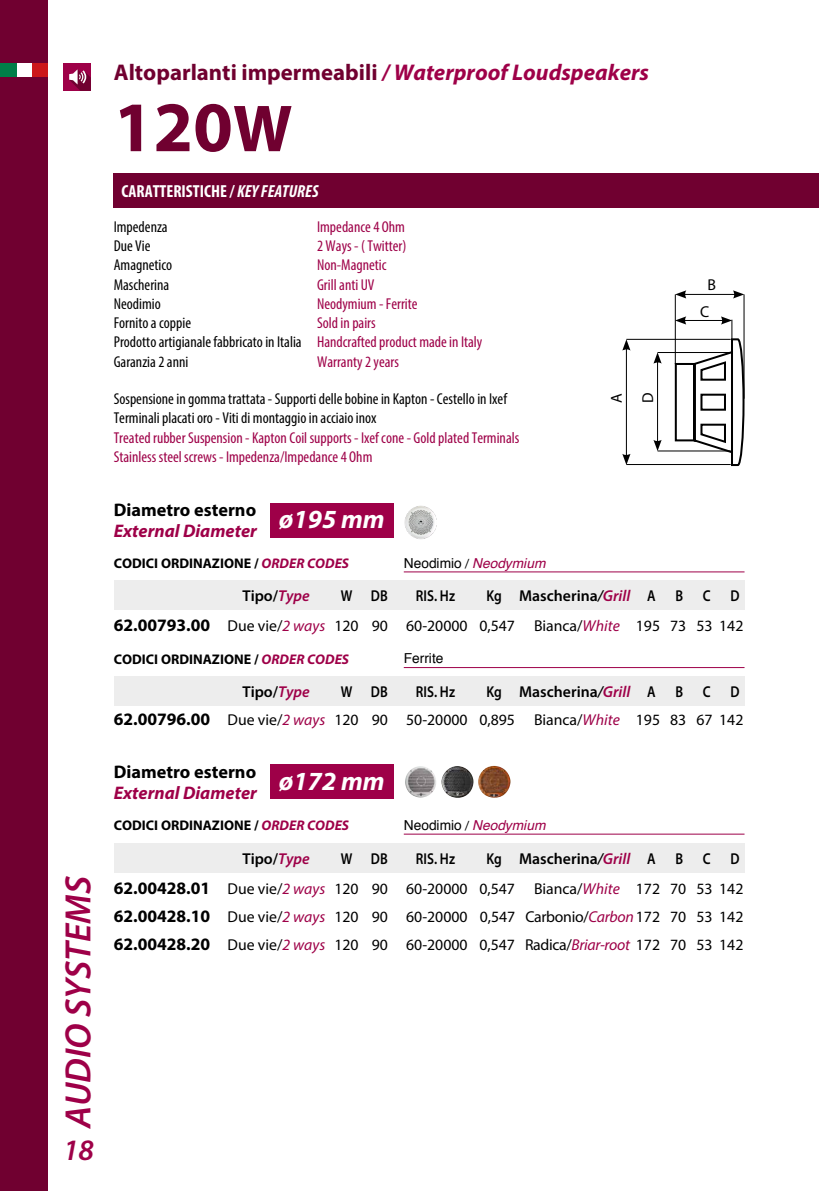
<style>
.page{position:relative;width:819px;height:1191px;background:#fff}
.page>*{position:absolute;margin:0;border:0;box-sizing:border-box;transform-origin:0 0}
.t1{font:700 71.58px "Myriad Pro";color:#700030}
.t2{font:italic 600 36.75px "Myriad Pro";color:#9e0048}
.t3{font:italic 600 29.75px "Myriad Pro";color:#9e0048}
.t4{font:italic 700 26.25px "Myriad Pro";color:#fff}
.t5{font:700 22.75px "Myriad Pro";color:#700030}
.t6{font:italic 700 18.2px "Myriad Pro";color:#9e0048}
.t7{font:700 18.2px "Myriad Pro";color:#000}
.t8{font:700 condensed 17.5px "Myriad Pro";color:#fff}
.t9{font:15.75px/28px "Myriad Pro";color:#000;text-align:justify}
.t10{font:condensed 15.75px/19.2px "Myriad Pro";color:#9e0048}
.t11{font:condensed 15.75px/19.2px "Myriad Pro";color:#000}
.t12{font:600 15.75px "Myriad Pro";color:#000}
.t13{font:600 15.75px "Myriad Pro";color:#000;scale:.85 1}
.t14{font:700 14px "Myriad Pro";color:#000}
.t15{font:italic 13.83px "Helvetica";color:#9e0048}
.t16{font:13.83px "Helvetica";color:#000}
.s1{font-style:italic;color:#9e0048}
.s2{font-size:67.02px}
.s3{font-style:italic}
.s4{font-style:normal;color:#000}
.s5{font-family:"Myriad Pro";font-style:normal;font-size:13.3px;color:#000}
.s6{font-weight:700;font-size:17.5px}
</style>
<div class="page">
<div style="left:114px;top:174px;width:705px;height:34px;background:#700030"></div>
<hr style="left:626px;top:464px;width:104px;height:1px;background:#000">
<hr style="left:626px;top:339px;width:104px;height:1px;background:#000">
<hr style="left:626px;top:348px;width:1px;height:108px;background:#000">
<svg style="left:622px;top:339px;width:8px;height:11px"></svg>
<svg style="left:622px;top:454px;width:8px;height:11px"></svg>
<hr style="left:657px;top:450px;width:73px;height:1px;background:#000">
<hr style="left:657px;top:352px;width:73px;height:1px;background:#000">
<hr style="left:657px;top:361px;width:1px;height:81px;background:#000">
<svg style="left:653px;top:352px;width:8px;height:12px"></svg>
<svg style="left:653px;top:440px;width:8px;height:11px"></svg>
<hr style="left:674px;top:294px;width:1px;height:70px;background:#000">
<hr style="left:743px;top:294px;width:1px;height:105px;background:#000">
<hr style="left:683px;top:294px;width:52px;height:1px;background:#000">
<svg style="left:733px;top:290px;width:11px;height:8px"></svg>
<svg style="left:675px;top:290px;width:11px;height:8px"></svg>
<svg style="left:673px;top:316px;width:72px;height:150px"></svg>
<div style="left:114px;top:581px;width:630px;height:29px;background:#ededed"></div>
<div style="left:114px;top:676px;width:630px;height:29px;background:#ededed"></div>
<div style="left:114px;top:843px;width:630px;height:29px;background:#ededed"></div>
<img style="left:405px;top:506px;width:32px;height:33px">
<div style="left:270px;top:764px;width:123px;height:35px;background:#9e0048"></div>
<div style="left:270px;top:503px;width:123px;height:34px;background:#9e0048"></div>
<img style="left:405px;top:766px;width:23px;height:31px">
<img style="left:441px;top:766px;width:32px;height:32px">
<img style="left:478px;top:766px;width:32px;height:32px">
<hr style="left:404px;top:833px;width:340px;height:1px;background:#9e0048">
<hr style="left:404px;top:571px;width:340px;height:1px;background:#9e0048">
<hr style="left:404px;top:667px;width:340px;height:1px;background:#9e0048">
<div style="left:0;top:0;width:48px;height:1191px;background:#700030"></div>
<div style="left:63px;top:63px;width:28px;height:28px;background:#9e0048"></div>
<svg style="left:69px;top:69px;width:22px;height:22px"></svg>
<div style="left:0;top:63px;width:17px;height:14px;background:#007e48"></div>
<div style="left:17px;top:63px;width:15px;height:14px;background:#fff"></div>
<div style="left:32px;top:63px;width:16px;height:14px;background:#cd171a"></div>
<h2 class="t2" style="left:55px;top:1128px;width:253px;rotate:-90deg">AUDIO SYSTEMS</h2>
<h3 class="t3" style="left:63px;top:1131px;width:32px">18</h3>
<h3 class="t5" style="left:114px;top:58px;width:537px">Altoparlanti impermeabili <span class="s1">/ Waterproof Loudspeakers</span></h3>
<h1 class="t1" style="left:114px;top:80px;width:180px">120<span class="s2">W</span></h1>
<p class="t8" style="left:121px;top:181px;width:198px">CARATTERISTICHE / <span class="s3">KEY FEATURES</span></p>
<p class="t11" style="left:114px;top:217px;width:189px">Impedenza<br>Due Vie<br>Amagnetico<br>Mascherina<br>Neodimio<br>Fornito a coppie<br>Prodotto artigianale fabbricato in Italia<br>Garanzia 2 anni</p>
<p class="t10" style="left:317px;top:217px;width:167px">Impedance 4 Ohm<br>2 Ways - ( Twitter)<br>Non-Magnetic<br>Grill anti UV<br>Neodymium - Ferrite<br>Sold in pairs<br>Handcrafted product made in Italy<br>Warranty 2 years</p>
<p class="t11" style="left:114px;top:389px;width:394px">Sospensione in gomma trattata - Supporti delle bobine in Kapton - Cestello in Ixef<br>Terminali placati oro - Viti di montaggio in acciaio inox</p>
<p class="t10" style="left:114px;top:427px;width:407px">Treated rubber Suspension - Kapton Coil supports - Ixef cone - Gold plated Terminals<br>Stainless steel screws - Impedenza/Impedance 4 Ohm</p>
<p class="t9" style="left:602px;top:403px;width:11px;rotate:-90deg">A</p>
<p class="t9" style="left:633px;top:403px;width:12px;rotate:-90deg">D</p>
<p class="t9" style="left:707px;top:271px;width:10px">B</p>
<p class="t9" style="left:700px;top:297px;width:11px">C</p>
<p class="t7" style="left:114px;top:498px;width:144px">Diametro esterno</p>
<p class="t6" style="left:114px;top:519px;width:145px">External Diameter</p>
<h3 class="t4" style="left:279px;top:502px;width:107px">ø195 mm</h3>
<p class="t14" style="left:114px;top:554px;width:237px">CODICI ORDINAZIONE / <span class="s1">ORDER CODES</span></p>
<p class="t12" style="left:242px;top:586px;width:69px">Tipo/<span class="s1">Type</span></p>
<p class="t13" style="left:341px;top:586px;width:15px">W</p>
<p class="t13" style="left:371px;top:586px;width:21px">DB</p>
<p class="t15" style="left:404px;top:552px;width:143px"><span class="s4">Neodimio</span> <span class="s5">/</span> Neodymium</p>
<p class="t13" style="left:416px;top:586px;width:47px">RIS. Hz</p>
<p class="t13" style="left:486px;top:586px;width:20px">Kg</p>
<p class="t12" style="left:519px;top:586px;width:113px">Mascherina<span class="s3">/</span><span class="s1">Grill</span></p>
<p class="t13" style="left:647px;top:586px;width:110px">A B C D</p>
<p class="t9" style="left:114px;top:612px;width:631px"><span class="s6">62.00793.00</span> Due vie/<span class="s1">2 ways</span> 120 90 60-20000 0,547 Bianca/<span class="s1">White</span> 195 73 53 142</p>
<p class="t14" style="left:114px;top:650px;width:237px">CODICI ORDINAZIONE / <span class="s1">ORDER CODES</span></p>
<p class="t16" style="left:404px;top:648px;width:41px">Ferrite</p>
<p class="t12" style="left:242px;top:681px;width:69px">Tipo/<span class="s1">Type</span></p>
<p class="t13" style="left:341px;top:681px;width:15px">W</p>
<p class="t13" style="left:371px;top:681px;width:21px">DB</p>
<p class="t13" style="left:416px;top:681px;width:47px">RIS. Hz</p>
<p class="t13" style="left:486px;top:681px;width:20px">Kg</p>
<p class="t12" style="left:519px;top:681px;width:113px">Mascherina<span class="s3">/</span><span class="s1">Grill</span></p>
<p class="t13" style="left:647px;top:681px;width:110px">A B C D</p>
<p class="t9" style="left:114px;top:705px;width:631px"><span class="s6">62.00796.00</span> Due vie/<span class="s1">2 ways</span> 120 90 50-20000 0,895 Bianca/<span class="s1">White</span> 195 83 67 142</p>
<p class="t7" style="left:114px;top:760px;width:144px">Diametro esterno</p>
<p class="t6" style="left:114px;top:780px;width:145px">External Diameter</p>
<h3 class="t4" style="left:279px;top:764px;width:107px">ø172 mm</h3>
<p class="t14" style="left:114px;top:816px;width:237px">CODICI ORDINAZIONE / <span class="s1">ORDER CODES</span></p>
<p class="t12" style="left:242px;top:848px;width:69px">Tipo/<span class="s1">Type</span></p>
<p class="t13" style="left:341px;top:848px;width:15px">W</p>
<p class="t13" style="left:371px;top:848px;width:21px">DB</p>
<p class="t15" style="left:404px;top:814px;width:143px"><span class="s4">Neodimio</span> <span class="s5">/</span> Neodymium</p>
<p class="t13" style="left:416px;top:848px;width:47px">RIS. Hz</p>
<p class="t13" style="left:486px;top:848px;width:20px">Kg</p>
<p class="t12" style="left:519px;top:848px;width:113px">Mascherina<span class="s3">/</span><span class="s1">Grill</span></p>
<p class="t13" style="left:647px;top:848px;width:110px">A B C D</p>
<p class="t9" style="left:114px;top:874px;width:631px"><span class="s6">62.00428.01</span> Due vie/<span class="s1">2 ways</span> 120 90 60-20000 0,547 Bianca/<span class="s1">White</span> 172 70 53 142<br><span class="s6">62.00428.10</span> Due vie/<span class="s1">2 ways</span> 120 90 60-20000 0,547 Carbonio/<span class="s1">Carbon</span>172 70 53 142<br><span class="s6">62.00428.20</span> Due vie/<span class="s1">2 ways</span> 120 90 60-20000 0,547 Radica/<span class="s1">Briar-root</span> 172 70 53 142</p>
</div>
